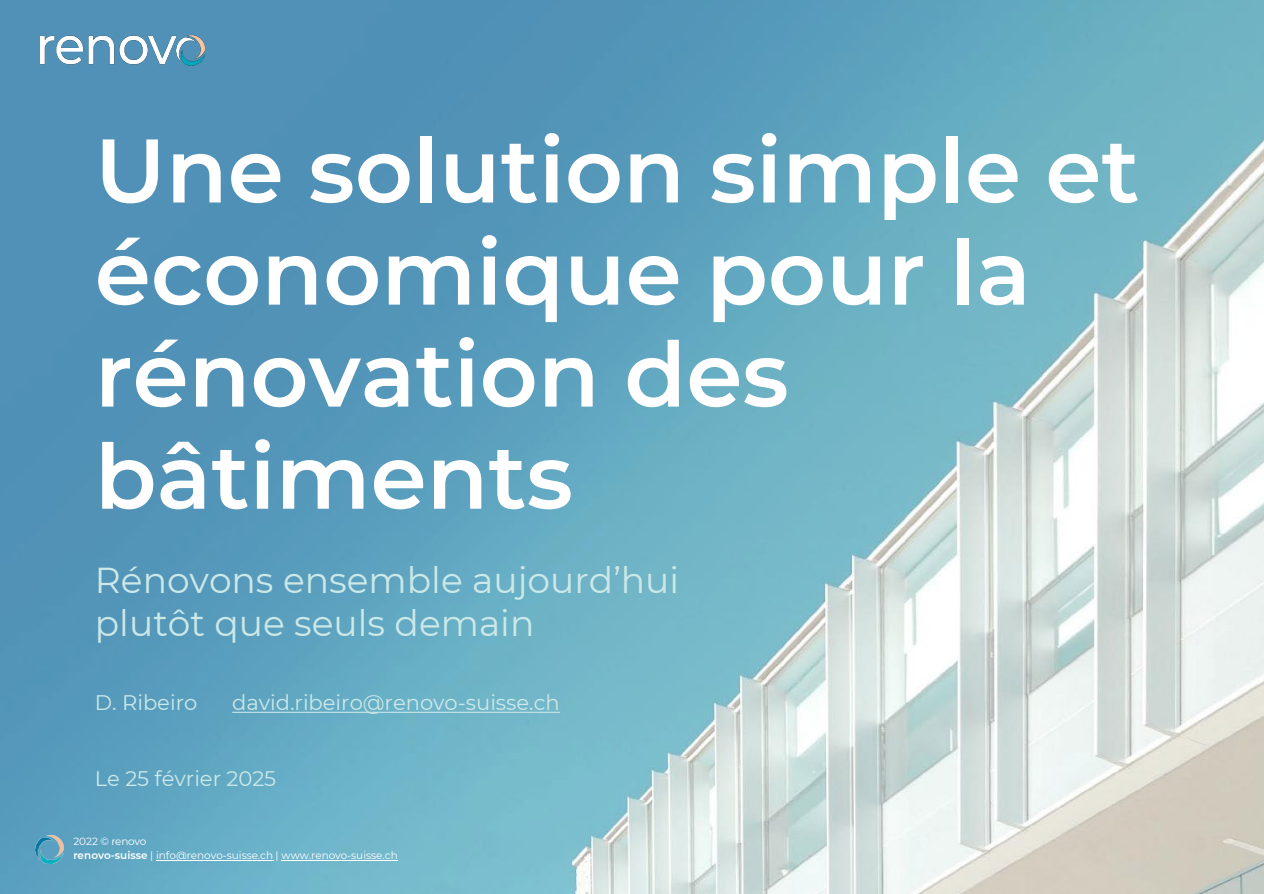
<style>
.page{position:relative;width:1264px;height:894px;background:#fff}
.page>*{position:absolute;margin:0;border:0;box-sizing:border-box;transform-origin:0 0}
.t1{font:600 90px/102px "Montserrat";color:#fff}
.t2{font:36px/43.2px "Montserrat";color:#cce9e8}
.t3{font:21px "Montserrat";color:#cce9e8}
.t4{font:10.5px/14.1px "Montserrat";letter-spacing:-.005em;color:#fff}
.s1{font-weight:600}
</style>
<div class="page">
<img style="left:0;top:0;width:1263px;height:893px">
<hr style="left:156px;top:859px;width:117px;height:1px;background:#fff">
<hr style="left:281px;top:859px;width:116px;height:1px;background:#fff">
<img style="left:35px;top:32px;width:172px;height:37px">
<svg style="left:232px;top:711px;width:327px;height:1px"></svg>
<h1 class="t1" style="left:95px;top:115px;width:1045px">Une solution simple et économique pour la rénovation des bâtiments</h1>
<p class="t2" style="left:95px;top:557px;width:586px">Rénovons ensemble aujourd’hui plutôt que seuls demain</p>
<p class="t3" style="left:95px;top:688px;width:104px">D. Ribeiro</p>
<p class="t3" style="left:232px;top:688px;width:329px">david.ribeiro@renovo-suisse.ch</p>
<p class="t3" style="left:95px;top:763px;width:183px">Le 25 février 2025</p>
<p class="t4" style="left:73px;top:834px;width:326px">2022 © renovo<br><span class="s1">renovo-suisse</span> | info@renovo-suisse.ch | www.renovo-suisse.ch</p>
</div>
